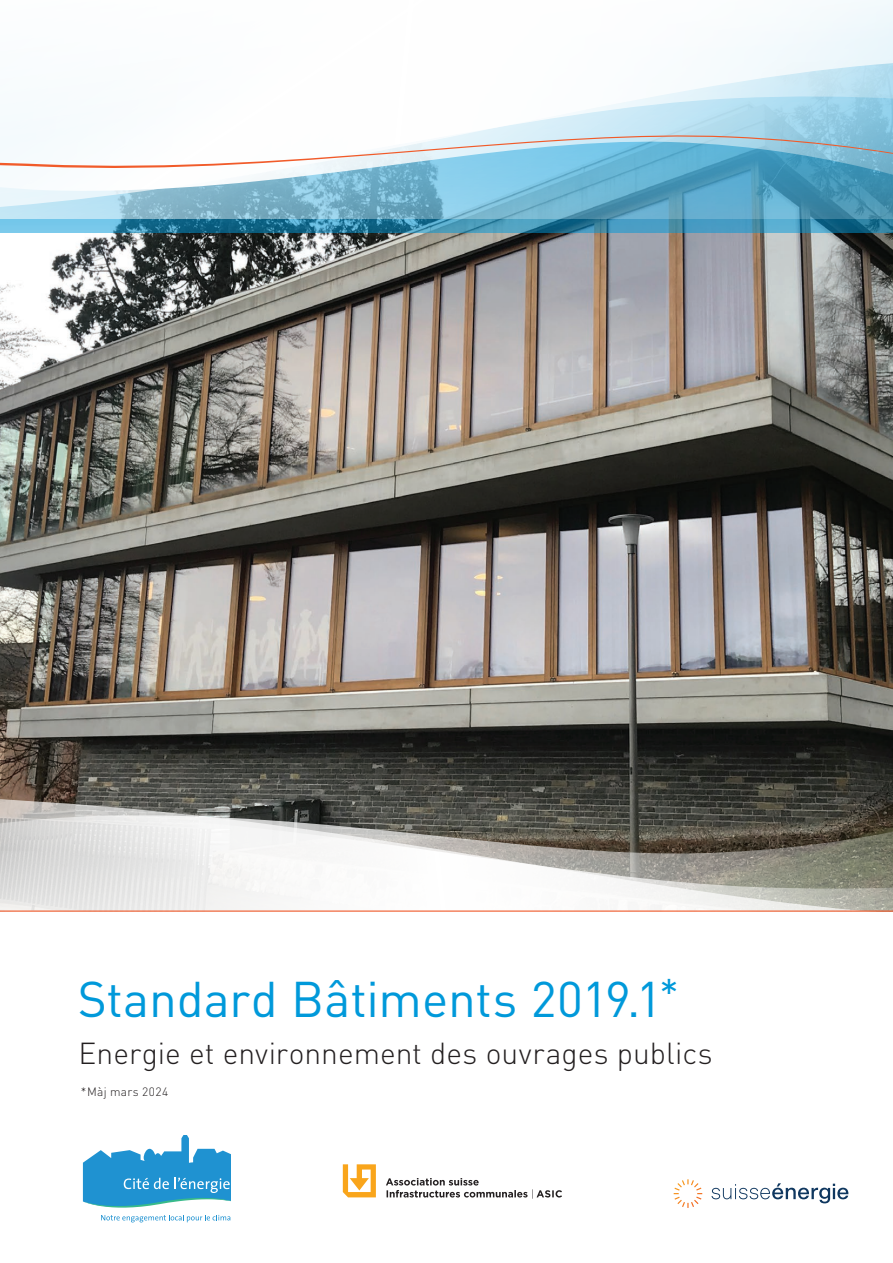
<style>
.page{position:relative;width:893px;height:1263px;background:#fff}
.page>*{position:absolute;margin:0;border:0;box-sizing:border-box;transform-origin:0 0}
.t1{font:49.5px "DIN Pro";letter-spacing:-.005em;color:#0099da}
.t2{font:300 30px "DIN Pro";color:#231f20}
.t3{font:300 12px "DIN Pro";letter-spacing:.03em;color:#231f20}
</style>
<div class="page">
<img style="left:0;top:233px;width:893px;height:560px">
<svg style="left:0;top:219px;width:893px;height:14px;background:#3a8cae"></svg>
<svg style="left:0;top:193px;width:893px;height:24px;background:#79b4cd"></svg>
<svg style="left:0;top:0;width:893px;height:133px"></svg>
<svg style="left:0;top:133px;width:893px;height:60px"></svg>
<svg style="left:0;top:795px;width:893px;height:56px;background:#7f7d77"></svg>
<svg style="left:0;top:851px;width:893px;height:59px"></svg>
<svg style="left:343px;top:1164px;width:33px;height:33px"></svg>
<svg style="left:386px;top:1178px;width:176px;height:21px"></svg>
<hr style="left:0;top:910px;width:893px;height:2px;background:#f15a2b">
<svg style="left:711px;top:1183px;width:137px;height:20px"></svg>
<svg style="left:674px;top:1179px;width:28px;height:29px"></svg>
<svg style="left:83px;top:1135px;width:147px;height:87px"></svg>
<p class="t1" style="left:78px;top:965px;width:603px">Standard Bâtiments 2019.1<sup>*</sup></p>
<p class="t2" style="left:78px;top:1032px;width:636px">Energie et environnement des ouvrages publics</p>
<p class="t3" style="left:81px;top:1083px;width:89px">*Màj mars 2024</p>
</div>
